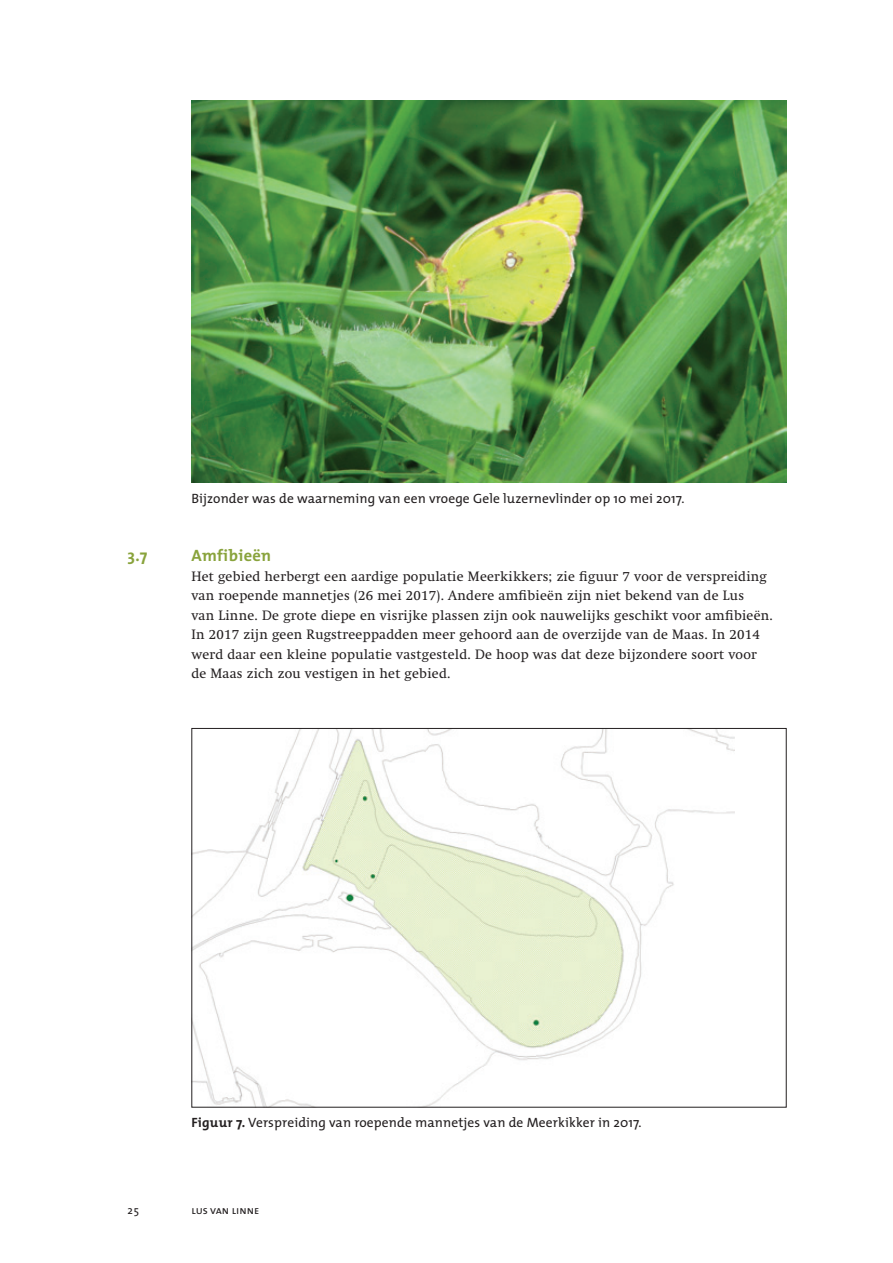
<style>
.page{position:relative;width:893px;height:1263px;background:#fff}
.page>*{position:absolute;margin:0;border:0;box-sizing:border-box;transform-origin:0 0}
.t1{font:700 16.5px "The Mix";letter-spacing:.02em;color:#89a33c}
.t2{font:13.5px/19.5px "Swift";letter-spacing:.02em;color:#231f20}
.t3{font:13.5px "The Mix";letter-spacing:.01em;color:#231f20}
.t4{font:11.25px "The Mix Caps";color:#231f20}
.t5{font:11.25px "The Mix";color:#231f20}
.s1{font-weight:700}
</style>
<div class="page">
<img style="left:193px;top:730px;width:541px;height:376px">
<img style="left:191px;top:101px;width:596px;height:381px">
<p class="t3" style="left:191px;top:487px;width:495px">Bijzonder was de waarneming van een vroege Gele luzernevlinder op 10 mei 2017.</p>
<p class="t1" style="left:128px;top:542px;width:21px">3.7</p>
<p class="t1" style="left:191px;top:542px;width:81px">Amfibieën</p>
<p class="t2" style="left:191px;top:566px;width:583px">Het gebied herbergt een aardige populatie Meerkikkers; zie figuur 7 voor de verspreiding van roepende mannetjes (26 mei 2017). Andere amfibieën zijn niet bekend van de Lus<br>van Linne. De grote diepe en visrijke plassen zijn ook nauwelijks geschikt voor amfibieën.<br>In 2017 zijn geen Rugstreeppadden meer gehoord aan de overzijde van de Maas. In 2014 werd daar een kleine populatie vastgesteld. De hoop was dat deze bijzondere soort voor de Maas zich zou vestigen in het gebied.</p>
<p class="t3" style="left:191px;top:1111px;width:452px"><span class="s1">Figuur 7.</span> Verspreiding van roepende mannetjes van de Meerkikker in 2017.</p>
<p class="t5" style="left:128px;top:1200px;width:13px">25</p>
<p class="t4" style="left:191px;top:1200px;width:69px">lus van linne</p>
</div>
